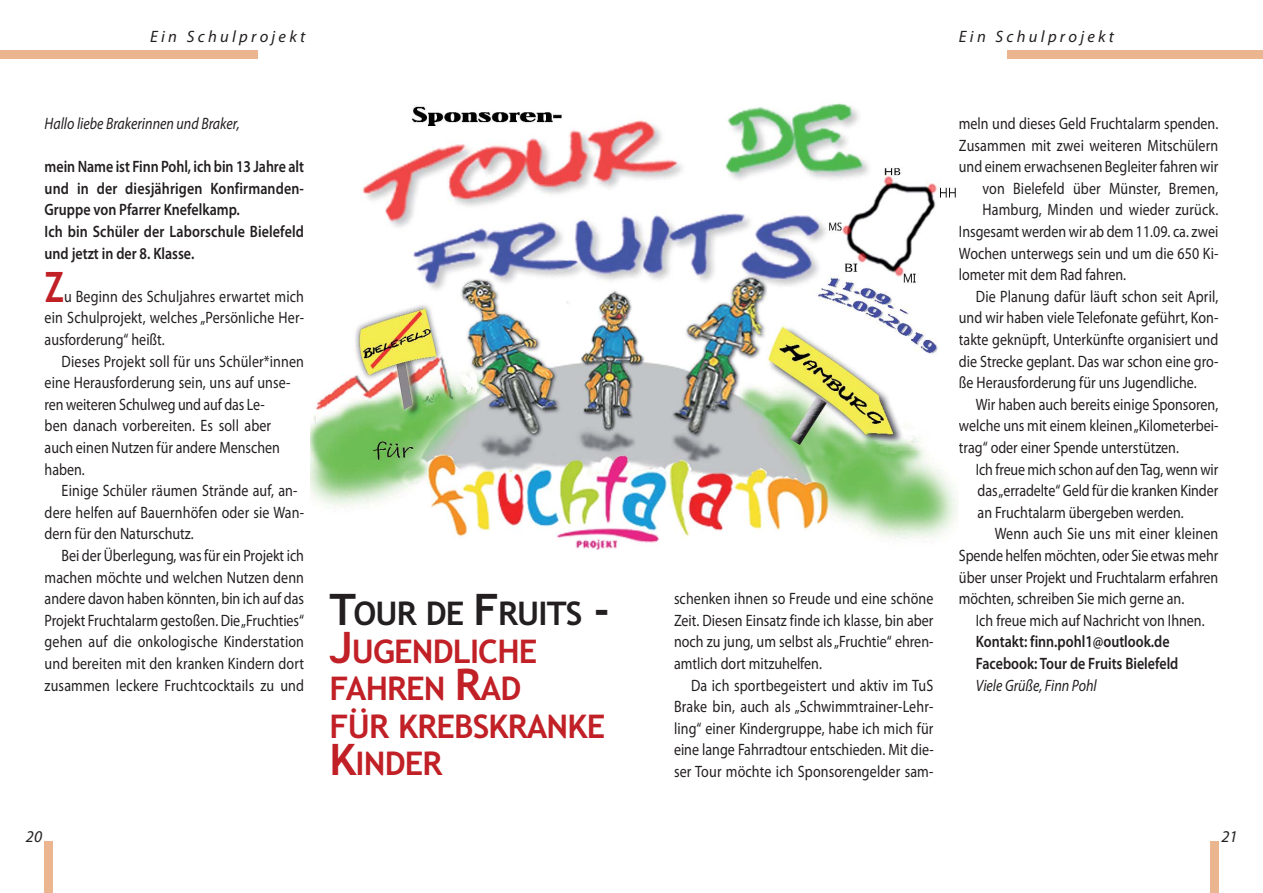
<style>
.page{position:relative;width:1263px;height:893px;background:#fff}
.page>*{position:absolute;margin:0;border:0;box-sizing:border-box;transform-origin:0 0}
.t1{font:700 42px "Trebuchet MS";color:#c02026;scale:.85 1}
.t2{font:700 32.7px/37.5px "Trebuchet MS";letter-spacing:-.025em;color:#c02026}
.t3{font:16.5px/21.6px "Myriad Pro";color:#231f20;text-align:justify;scale:.85 1}
.t4{font:600 16.5px/21.6px "Myriad Pro";color:#231f20;scale:.85 1}
.t5{font:italic 16.5px "Myriad Pro";color:#231f20;scale:.85 1}
.t6{font:italic 16.5px "Myriad Pro";letter-spacing:.2em;color:#231f20}
.t7{font:italic 16.5px "Myriad Pro";color:#231f20}
.s1{font-size:43.5px;color:#231f20}
.s2{color:#231f20}
.s3{font-size:43.5px}
</style>
<div class="page">
<div style="left:45px;top:842px;width:8px;height:51px;background:#ebb590"></div>
<div style="left:1210px;top:842px;width:8px;height:51px;background:#ebb590"></div>
<div style="left:0;top:50px;width:257px;height:8px;background:#ebb590"></div>
<div style="left:1008px;top:50px;width:255px;height:8px;background:#ebb590"></div>
<img style="left:310px;top:103px;width:648px;height:446px">
<p class="t6" style="left:150px;top:30px;width:157px">Ein Schulprojekt</p>
<p class="t6" style="left:959px;top:30px;width:157px">Ein Schulprojekt</p>
<p class="t5" style="left:45px;top:117px;width:231px">Hallo liebe Brakerinnen und Braker,</p>
<p class="t4" style="left:45px;top:157px;width:307px">mein Name ist Finn Pohl, ich bin 13 Jahre alt und in der diesjährigen Konfirmanden-Gruppe von Pfarrer Knefelkamp.<br>Ich bin Schüler der Laborschule Bielefeld und jetzt in der 8. Klasse.</p>
<h1 class="t1" style="left:45px;top:263px;width:25px">Z</h1>
<p class="t3" style="left:45px;top:287px;width:307px;text-indent:19px">u Beginn des Schuljahres erwartet mich ein Schulprojekt, welches „Persönliche Her&shy;ausforderung“ heißt.</p>
<p class="t3" style="left:45px;top:352px;width:307px;text-align:left;text-indent:17px">Dieses Projekt soll für uns Schüler*innen eine Herausforderung sein, uns auf unse&shy;ren weiteren Schulweg und auf das Le-<br>ben danach vorbereiten. Es soll aber<br>auch einen Nutzen für andere Menschen haben.</p>
<p class="t3" style="left:45px;top:481px;width:307px;text-align:left;text-indent:17px">Einige Schüler räumen Strände auf, an&shy;dere helfen auf Bauernhöfen oder sie Wan&shy;dern für den Naturschutz.</p>
<p class="t3" style="left:45px;top:546px;width:307px;text-indent:17px">Bei der Überlegung, was für ein Projekt ich machen möchte und welchen Nutzen denn andere davon haben könnten, bin ich auf das Projekt Fruchtalarm gestoßen. Die „Fruchties“ gehen auf die onkologische Kinderstation und bereiten mit den kranken Kindern dort zusammen leckere Fruchtcocktails zu und</p>
<h2 class="t2" style="left:330px;top:595px;width:282px"><span class="s1">T</span><span class="s2">OUR DE</span> <span class="s1">F</span><span class="s2">RUITS</span> <span class="s1">-<br></span><span class="s3">J</span>UGENDLICHE<br>FAHREN <span class="s3">R</span>AD<br>FÜR KREBSKRANKE<br><span class="s3">K</span>INDER</h2>
<p class="t3" style="left:674px;top:589px;width:307px">schenken ihnen so Freude und eine schöne Zeit. Diesen Einsatz finde ich klasse, bin aber noch zu jung, um selbst als „Fruchtie“ ehren&shy;amtlich dort mitzuhelfen.</p>
<p class="t3" style="left:674px;top:676px;width:307px;text-indent:17px">Da ich sportbegeistert und aktiv im TuS Brake bin, auch als „Schwimmtrainer-Lehr&shy;ling“ einer Kindergruppe, habe ich mich für eine lange Fahrradtour entschieden. Mit die&shy;ser Tour möchte ich Sponsorengelder sam-</p>
<p class="t3" style="left:959px;top:114px;width:307px">meln und dieses Geld Fruchtalarm spenden.</p>
<p class="t3" style="left:959px;top:136px;width:307px">Zusammen mit zwei weiteren Mitschülern</p>
<p class="t3" style="left:959px;top:157px;width:307px">und einem erwachsenen Begleiter fahren wir</p>
<p class="t3" style="left:982px;top:179px;width:279px">von Bielefeld über Münster, Bremen,</p>
<p class="t3" style="left:982px;top:200px;width:279px">Hamburg, Minden und wieder zurück.</p>
<p class="t3" style="left:959px;top:222px;width:307px">Insgesamt werden wir ab dem 11.09. ca. zwei</p>
<p class="t3" style="left:959px;top:244px;width:307px">Wochen unterwegs sein und um die 650 Ki-</p>
<p class="t3" style="left:959px;top:265px;width:198px">lometer mit dem Rad fahren.</p>
<p class="t3" style="left:976px;top:287px;width:287px">Die Planung dafür läuft schon seit April,</p>
<p class="t3" style="left:959px;top:308px;width:307px">und wir haben viele Telefonate geführt, Kon-</p>
<p class="t3" style="left:959px;top:330px;width:307px">takte geknüpft, Unterkünfte organisiert und</p>
<p class="t3" style="left:959px;top:352px;width:307px">die Strecke geplant. Das war schon eine gro-</p>
<p class="t3" style="left:959px;top:373px;width:281px">ße Herausforderung für uns Jugendliche.</p>
<p class="t3" style="left:976px;top:395px;width:287px">Wir haben auch bereits einige Sponsoren,</p>
<p class="t3" style="left:959px;top:416px;width:307px">welche uns mit einem kleinen „Kilometerbei-</p>
<p class="t3" style="left:959px;top:438px;width:260px">trag“ oder einer Spende unterstützen.</p>
<p class="t3" style="left:976px;top:460px;width:287px">Ich freue mich schon auf den Tag, wenn wir</p>
<p class="t3" style="left:978px;top:481px;width:285px">das „erradelte“ Geld für die kranken Kinder</p>
<p class="t3" style="left:978px;top:503px;width:244px">an Fruchtalarm übergeben werden.</p>
<p class="t3" style="left:995px;top:524px;width:265px">Wenn auch Sie uns mit einer kleinen</p>
<p class="t3" style="left:959px;top:546px;width:307px">Spende helfen möchten, oder Sie etwas mehr</p>
<p class="t3" style="left:959px;top:568px;width:307px">über unser Projekt und Fruchtalarm erfahren</p>
<p class="t3" style="left:959px;top:589px;width:267px">möchten, schreiben Sie mich gerne an.</p>
<p class="t3" style="left:976px;top:611px;width:271px">Ich freue mich auf Nachricht von Ihnen.</p>
<p class="t4" style="left:976px;top:632px;width:240px">Kontakt: finn.pohl1@outlook.de<br>Facebook: Tour de Fruits Bielefeld</p>
<p class="t5" style="left:976px;top:679px;width:144px">Viele Grüße, Finn Pohl</p>
<p class="t7" style="left:26px;top:830px;width:18px">20</p>
<p class="t7" style="left:1221px;top:830px;width:18px">21</p>
</div>
